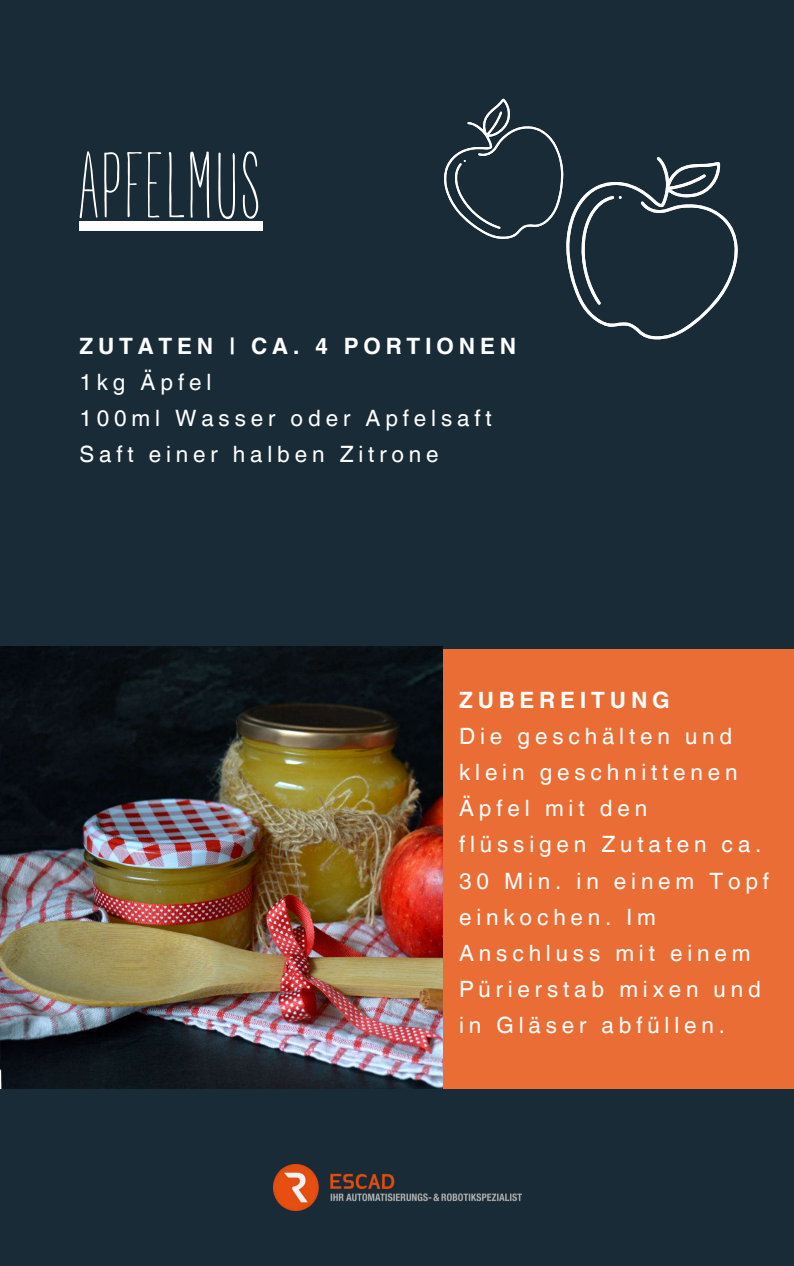
<style>
.page{position:relative;width:794px;height:1266px;background:#fff}
.page>*{position:absolute;margin:0;border:0;box-sizing:border-box;transform-origin:0 0}
.t1{font:90.07px "A Day Without Sun";letter-spacing:.05em;color:#fff}
.t2{font:22.5px/36px "Helvetica World";letter-spacing:.215em;color:#fff}
.t3{font:700 22.5px "Helvetica World";letter-spacing:.215em;color:#fff}
</style>
<div class="page">
<div style="left:0;top:0;width:793px;height:1266px;background:#192b37"></div>
<div style="left:0;top:649px;width:793px;height:439px;background:#e96d34"></div>
<img style="left:273px;top:1164px;width:248px;height:46px">
<div style="left:79px;top:222px;width:184px;height:9px;background:#fff"></div>
<svg style="left:444px;top:98px;width:293px;height:242px"></svg>
<img style="left:1px;top:646px;width:441px;height:442px">
<h1 class="t1" style="left:79px;top:133px;width:181px">APFELMUS</h1>
<p class="t3" style="left:79px;top:333px;width:438px">ZUTATEN | CA. 4 PORTIONEN</p>
<p class="t2" style="left:79px;top:364px;width:413px">1kg Äpfel<br>100ml Wasser oder Apfelsaft<br>Saft einer halben Zitrone</p>
<p class="t3" style="left:459px;top:687px;width:212px">ZUBEREITUNG</p>
<p class="t2" style="left:459px;top:718px;width:311px">Die geschälten und klein geschnittenen<br>Äpfel mit den flüssigen Zutaten ca.<br>30 Min. in einem Topf einkochen. Im<br>Anschluss mit einem<br>Pürierstab mixen und in Gläser abfüllen.</p>
</div>
